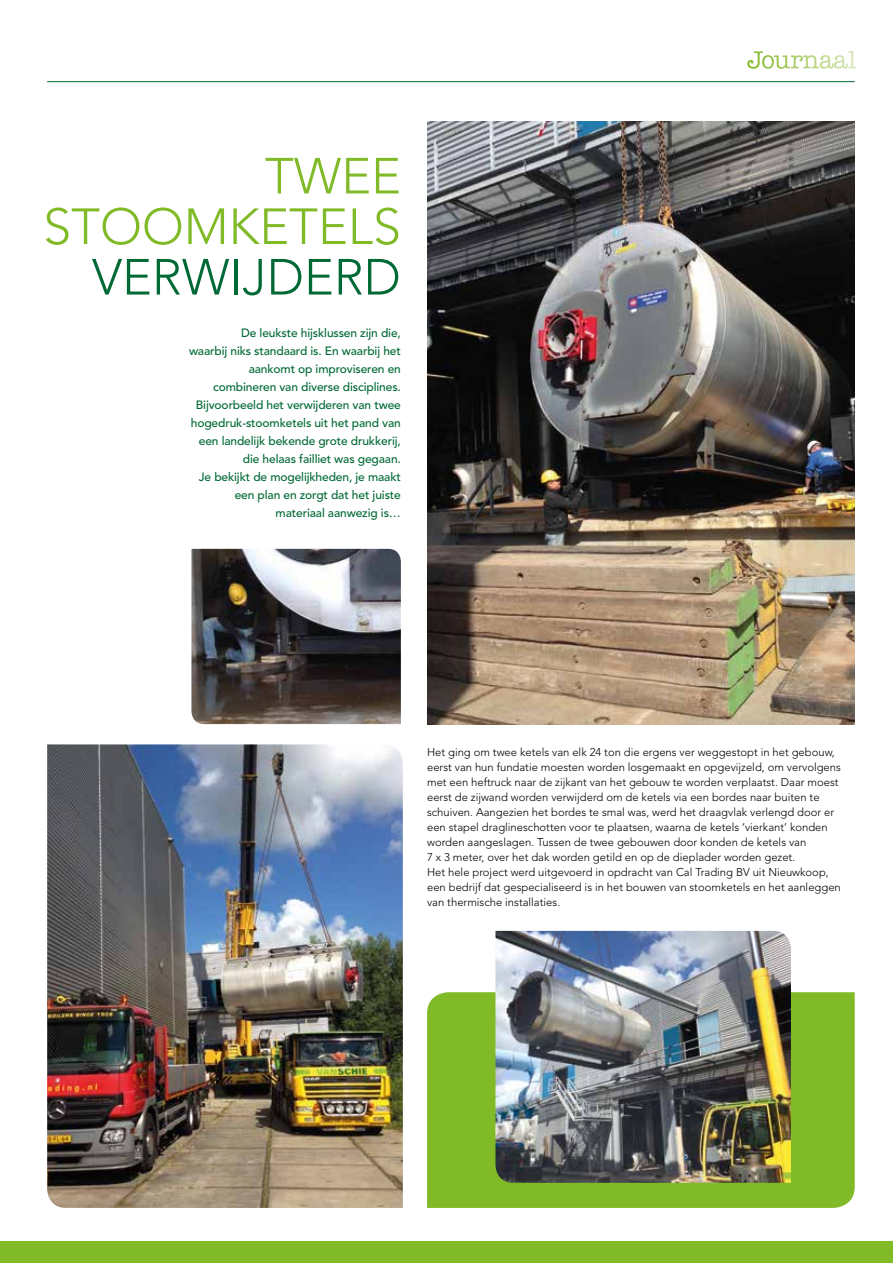
<style>
.page{position:relative;width:893px;height:1263px;background:#fff}
.page>*{position:absolute;margin:0;border:0;box-sizing:border-box;transform-origin:0 0}
.t1{font:300 50.25px/50.6px "Avenir";color:#80ba27;text-align:right}
.t2{font:300 50.25px "Avenir";color:#006935}
.t3{font:500 12px/18px "Avenir";letter-spacing:-.01em;color:#006935;text-align:right}
.t4{font:300 11.25px/15px "Avenir";color:#000}
</style>
<div class="page">
<hr style="left:47px;top:81px;width:808px;height:1px;background:#006935">
<div style="left:0;top:1242px;width:893px;height:21px;background:#80ba27"></div>
<svg style="left:747px;top:51px;width:109px;height:18px"></svg>
<img style="left:427px;top:121px;width:428px;height:603px">
<img style="left:47px;top:744px;width:356px;height:464px">
<div style="left:427px;top:992px;width:428px;height:216px;background:#80ba27"></div>
<img style="left:191px;top:549px;width:210px;height:175px">
<img style="left:495px;top:931px;width:296px;height:252px">
<h1 class="t1" style="left:43px;top:151px;width:359px">TWEE<br>STOOMKETELS</h1>
<h1 class="t2" style="left:92px;top:248px;width:310px">VERWIJDERD</h1>
<p class="t3" style="left:189px;top:324px;width:213px">De leukste hijsklussen zijn die,<br>waarbij niks standaard is. En waarbij het aankomt op improviseren en combineren van diverse disciplines.<br>Bijvoorbeeld het verwijderen van twee hogedruk-stoomketels uit het pand van een landelijk bekende grote drukkerij, die helaas failliet was gegaan.<br>Je bekijkt de mogelijkheden, je maakt een plan en zorgt dat het juiste materiaal aanwezig is…</p>
<p class="t4" style="left:427px;top:744px;width:415px">Het ging om twee ketels van elk 24 ton die ergens ver weggestopt in het gebouw, eerst van hun fundatie moesten worden losgemaakt en opgevijzeld, om vervolgens met een heftruck naar de zijkant van het gebouw te worden verplaatst. Daar moest eerst de zijwand worden verwijderd om de ketels via een bordes naar buiten te schuiven. Aangezien het bordes te smal was, werd het draagvlak verlengd door er een stapel draglineschotten voor te plaatsen, waarna de ketels ‘vierkant’ konden worden aangeslagen. Tussen de twee gebouwen door konden de ketels van<br>7 x 3 meter, over het dak worden getild en op de dieplader worden gezet.<br>Het hele project werd uitgevoerd in opdracht van Cal Trading BV uit Nieuwkoop, een bedrijf dat gespecialiseerd is in het bouwen van stoomketels en het aanleggen van thermische installaties.</p>
</div>
